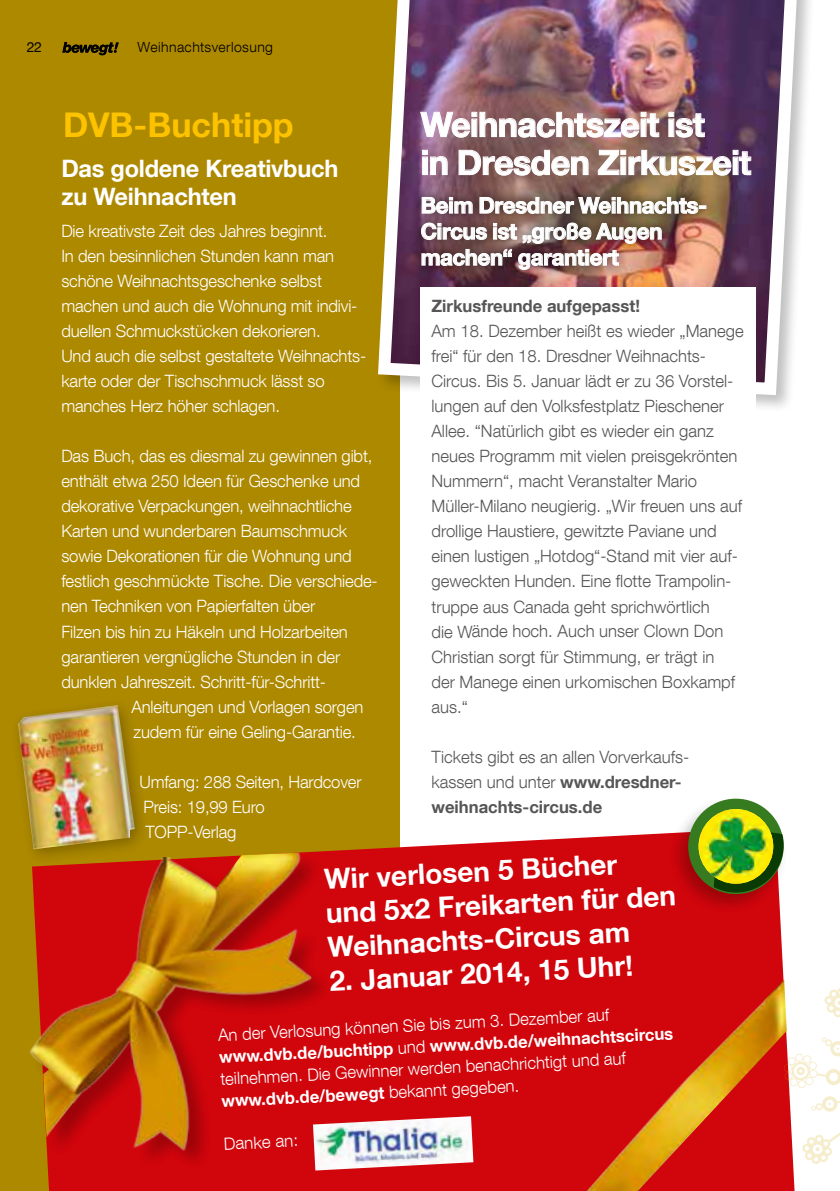
<style>
.page{position:relative;width:840px;height:1191px;background:#fff}
.page>*{position:absolute;margin:0;border:0;box-sizing:border-box;transform-origin:0 0}
.t1{font:700 34px/38px "Helvetica Neue LT Com";letter-spacing:-.02em;color:#fff}
.t2{font:700 34px "Helvetica Neue LT Com";color:#fdc300}
.t3{font:700 28px/34px "Helvetica Neue LT Com";color:#fff}
.t4{font:700 24px/28px "Helvetica Neue LT Com";letter-spacing:-.01em;color:#fff}
.t5{font:700 22px/26px "Helvetica Neue LT Com";letter-spacing:-.015em;color:#fff}
.t6{font:300 17px/25px "Helvetica Neue LT Com";letter-spacing:-.01em;color:#fff}
.t7{font:300 17px/25px "Helvetica Neue LT Com";color:#565656}
.t8{font:700 17px "Helvetica Neue LT Com";color:#565656}
.t9{font:300 14px "Helvetica Neue LT Com";letter-spacing:.03em;color:#000}
.t10{font:14px "Helvetica Neue LT Com";color:#000}
.s1{font-weight:700}
</style>
<div class="page">
<div style="left:0;top:0;width:399px;height:1191px;background:#ad8900"></div>
<div style="left:375px;top:0;width:441px;height:413px;background:#000;opacity:.25"></div>
<img style="left:375px;top:0;width:429px;height:401px">
<img style="left:419px;top:111px;width:240px;height:27px">
<svg style="left:668px;top:112px;width:37px;height:26px"></svg>
<svg style="left:422px;top:150px;width:26px;height:26px"></svg>
<svg style="left:458px;top:149px;width:130px;height:27px;background:#977a77"></svg>
<img style="left:597px;top:149px;width:154px;height:27px">
<div style="left:411px;top:186px;width:304px;height:94px;background:#000;opacity:.75"></div>
<svg style="left:421px;top:196px;width:284px;height:18px;background:#8f7e76"></svg>
<img style="left:420px;top:222px;width:242px;height:48px">
<img style="left:18px;top:705px;width:117px;height:138px">
<div style="left:420px;top:287px;width:335px;height:584px;background:#fff"></div>
<svg style="left:32px;top:827px;width:762px;height:364px;background:#d01b17"></svg>
<img style="left:333px;top:1116px;width:140px;height:54px">
<div style="left:668px;top:795px;width:120px;height:120px;background:#000;opacity:.24"></div>
<div style="left:687px;top:798px;width:96px;height:96px;background:#377b20;border-radius:50%"></div>
<svg style="left:713px;top:832px;width:70px;height:60px;background:#52531d"></svg>
<img style="left:698px;top:809px;width:74px;height:74px;border-radius:37px">
<svg style="left:62px;top:42px;width:57px;height:13px"></svg>
<div style="left:31px;top:852px;width:302px;height:319px;background:#000;opacity:.25"></div>
<img style="left:29px;top:852px;width:291px;height:305px">
<img style="left:586px;top:979px;width:200px;height:212px">
<svg style="left:824px;top:989px;width:15px;height:28px"></svg>
<svg style="left:802px;top:1133px;width:37px;height:31px"></svg>
<svg style="left:783px;top:1037px;width:56px;height:75px"></svg>
<p class="t10" style="left:27px;top:38px;width:17px">22</p>
<p class="t9" style="left:137px;top:38px;width:137px">Weihnachtsverlosung</p>
<h1 class="t1" style="left:420px;top:104px;width:332px">Weihnachtszeit ist<br>in Dresden Zirkuszeit</h1>
<p class="t5" style="left:420px;top:192px;width:288px">Beim Dresdner Weihnachts-<br>Circus ist „große Augen machen“ garantiert</p>
<p class="t8" style="left:431px;top:295px;width:210px">Zirkusfreunde aufgepasst!</p>
<p class="t7" style="left:431px;top:318px;width:314px">Am 18. Dezember heißt es wieder „Manege frei“ für den 18. Dresdner Weihnachts-Circus. Bis 5. Januar lädt er zu 36 Vorstel&shy;lungen auf den Volksfestplatz Pieschener Allee. “Natürlich gibt es wieder ein ganz neues Programm mit vielen preisgekrönten Nummern“, macht Veranstalter Mario Müller-Milano neugierig. „Wir freuen uns auf drollige Haustiere, gewitzte Paviane und einen lustigen „Hotdog“-Stand mit vier auf&shy;geweckten Hunden. Eine flotte Trampolin&shy;truppe aus Canada geht sprichwörtlich<br>die Wände hoch. Auch unser Clown Don Christian sorgt für Stimmung, er trägt in<br>der Manege einen urkomischen Boxkampf aus.“</p>
<p class="t7" style="left:431px;top:743px;width:259px">Tickets gibt es an allen Vorverkaufs&shy;kassen und unter <span class="s1">www.dresdner&shy;weihnachts-circus.de</span></p>
<h1 class="t2" style="left:63px;top:104px;width:232px">DVB-Buchtipp</h1>
<h3 class="t4" style="left:61px;top:154px;width:278px">Das goldene Kreativbuch zu Weihnachten</h3>
<p class="t6" style="left:61px;top:218px;width:306px">Die kreativste Zeit des Jahres beginnt.<br>In den besinnlichen Stunden kann man schöne Weihnachtsgeschenke selbst machen und auch die Wohnung mit indivi&shy;duellen Schmuckstücken dekorieren.<br>Und auch die selbst gestaltete Weihnachts&shy;karte oder der Tischschmuck lässt so manches Herz höher schlagen.</p>
<p class="t6" style="left:61px;top:443px;width:312px">Das Buch, das es diesmal zu gewinnen gibt,</p>
<p class="t6" style="left:61px;top:468px;width:300px">enthält etwa 250 Ideen für Geschenke und</p>
<p class="t6" style="left:61px;top:493px;width:291px">dekorative Verpackungen, weihnachtliche</p>
<p class="t6" style="left:61px;top:518px;width:287px">Karten und wunderbaren Baumschmuck</p>
<p class="t6" style="left:61px;top:543px;width:292px">sowie Dekorationen für die Wohnung und</p>
<p class="t6" style="left:61px;top:568px;width:318px">festlich geschmückte Tische. Die verschiede-</p>
<p class="t6" style="left:61px;top:593px;width:255px">nen Techniken von Papierfalten über</p>
<p class="t6" style="left:61px;top:618px;width:288px">Filzen bis hin zu Häkeln und Holzarbeiten</p>
<p class="t6" style="left:61px;top:643px;width:280px">garantieren vergnügliche Stunden in der</p>
<p class="t6" style="left:61px;top:668px;width:266px">dunklen Jahreszeit. Schritt-für-Schritt-</p>
<p class="t6" style="left:131px;top:693px;width:233px">Anleitungen und Vorlagen sorgen</p>
<p class="t6" style="left:133px;top:718px;width:224px">zudem für eine Geling-Garantie.</p>
<p class="t6" style="left:139px;top:768px;width:223px">Umfang: 288 Seiten, Hardcover<br>Preis: 19,99 Euro<br>TOPP-Verlag</p>
<h2 class="t3" style="left:323px;top:861px;width:352px;rotate:-3deg">Wir verlosen 5 Bücher und 5x2 Freikarten für den<br>Weihnachts-Circus am</h2>
<h2 class="t3" style="left:328px;top:963px;width:305px;rotate:-3deg">2. Januar 2014, 15 Uhr!</h2>
<p class="t6" style="left:217px;top:1023px;width:456px;line-height:22px;rotate:-3deg">An der Verlosung können Sie bis zum 3. Dezember auf <span class="s1">www.dvb.de/buchtipp</span> und <span class="s1">www.dvb.de/weihnachtscircus </span>teilnehmen. Die Gewinner werden benachrichtigt und auf <span class="s1">www.dvb.de/bewegt</span> bekannt gegeben.</p>
<p class="t6" style="left:223px;top:1131px;width:76px;rotate:-3deg">Danke an:</p>
</div>
